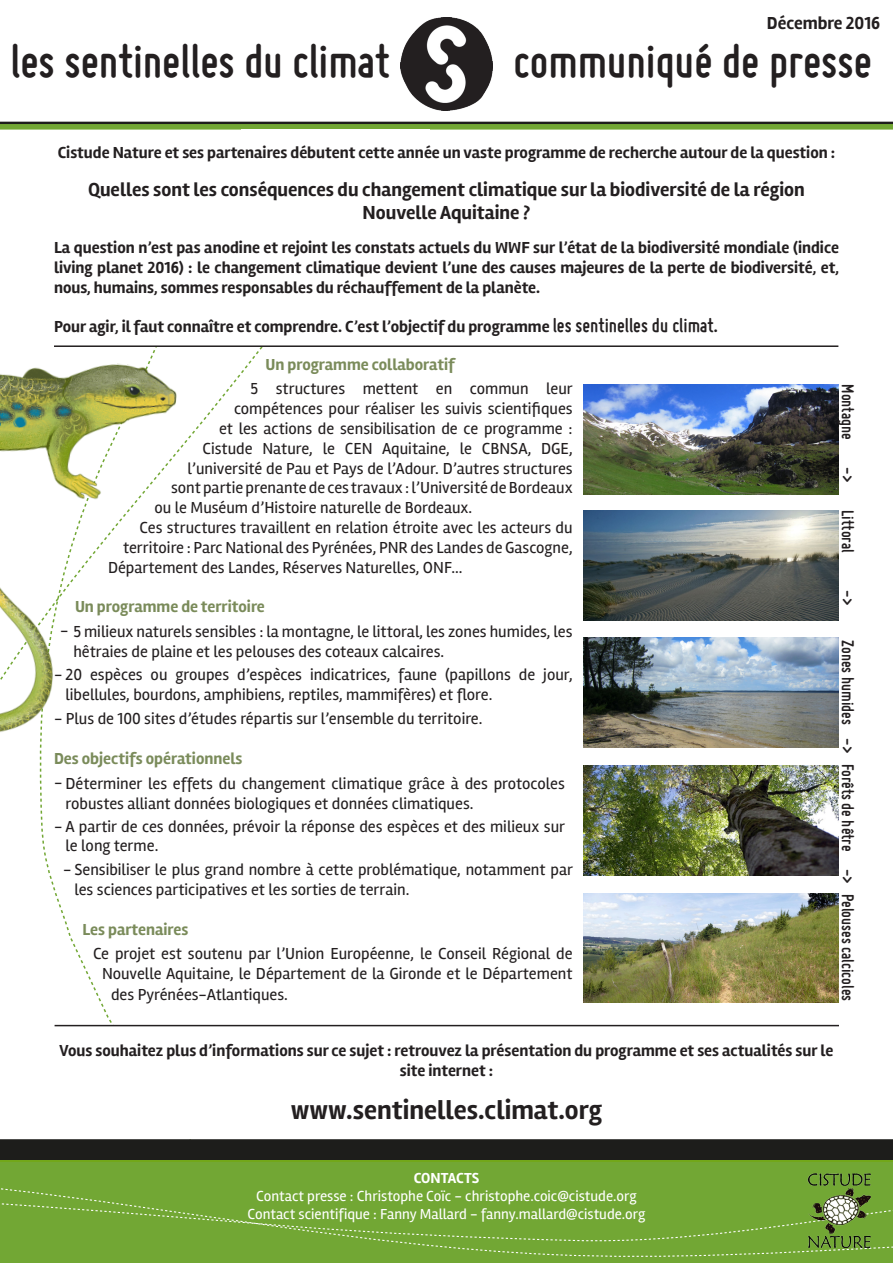
<style>
.page{position:relative;width:893px;height:1263px;background:#fff}
.page>*{position:absolute;margin:0;border:0;box-sizing:border-box;transform-origin:0 0}
.t1{font:700 49.5px "Miso";color:#231f20}
.t2{font:700 27px "Rambla";color:#231f20}
.t3{font:700 19.5px/23.4px "Rambla";color:#231f20;text-align:center}
.t4{font:700 18px "Miso";color:#231f20}
.t5{font:700 18px "Rambla";color:#231f20}
.t6{font:16.5px/19.8px "Rambla";color:#231f20;text-align:center}
.t7{font:700 16.5px/19.8px "Rambla";color:#231f20;text-align:justify}
.t8{font:700 16.5px "Rambla";color:#7a8b5a}
.t9{font:15px/18px "Rambla";color:#fff;text-align:center}
.s1{font-family:"Miso";font-size:21px}
.s2{font-weight:700}
</style>
<div class="page">
<div style="left:0;top:1139px;width:893px;height:23px;background:#1d1d1b"></div>
<svg style="left:0;top:1160px;width:893px;height:103px;background:#72a732"></svg>
<div style="left:0;top:1187px;width:893px;height:74px;background:#72a734"></div>
<div style="left:0;top:1202px;width:893px;height:42px;background:#72a734"></div>
<div style="left:0;top:122px;width:893px;height:8px;background:#72a734"></div>
<hr style="left:0;top:122px;width:893px;height:2px;background:#1d1d1b">
<img style="left:400px;top:17px;width:93px;height:94px">
<img style="left:807px;top:1171px;width:64px;height:80px">
<img style="left:583px;top:637px;width:255px;height:110px">
<img style="left:584px;top:893px;width:255px;height:110px">
<img style="left:583px;top:384px;width:255px;height:110px">
<img style="left:583px;top:765px;width:255px;height:110px">
<img style="left:583px;top:510px;width:255px;height:110px">
<div style="left:241px;top:129px;width:188px;height:13px;background:#fff"></div>
<hr style="left:54px;top:345px;width:784px;height:2px;background:#231f20">
<hr style="left:55px;top:1025px;width:784px;height:1px;background:#231f20">
<img style="left:0;top:351px;width:180px;height:403px">
<p class="t5" style="left:767px;top:13px;width:115px">Décembre 2016</p>
<p class="t1" style="left:11px;top:33px;width:381px">les sentinelles du climat</p>
<p class="t1" style="left:514px;top:33px;width:360px">communiqué de presse</p>
<p class="t7" style="left:58px;top:143px;width:779px">Cistude Nature et ses partenaires débutent cette année un vaste programme de recherche autour de la question :</p>
<p class="t3" style="left:88px;top:178px;width:718px">Quelles sont les conséquences du changement climatique sur la biodiversité de la région<br>Nouvelle Aquitaine ?</p>
<p class="t7" style="left:54px;top:238px;width:786px">La question n’est pas anodine et rejoint les constats actuels du WWF sur l’état de la biodiversité mondiale (indice living planet 2016) : le changement climatique devient l’une des causes majeures de la perte de biodiversité, et, nous, humains, sommes responsables du réchauffement de la planète.</p>
<p class="t7" style="left:54px;top:317px;width:665px">Pour agir, il faut connaître et comprendre. C’est l’objectif du programme <span class="s1">les sentinelles du climat</span>.</p>
<p class="t8" style="left:266px;top:355px;width:191px">Un programme collaboratif</p>
<p class="t6" style="left:250px;top:379px;width:324px">5 structures mettent en commun leur</p>
<p class="t6" style="left:234px;top:399px;width:340px">compétences pour réaliser les suivis scientifiques</p>
<p class="t6" style="left:219px;top:419px;width:355px">et les actions de sensibilisation de ce programme :</p>
<p class="t6" style="left:202px;top:438px;width:372px">Cistude Nature, le CEN Aquitaine, le CBNSA, DGE,</p>
<p class="t6" style="left:188px;top:458px;width:387px">l’université de Pau et Pays de l’Adour. D’autres structures</p>
<p class="t6" style="left:171px;top:478px;width:403px">sont partie prenante de ces travaux : l’Université de Bordeaux</p>
<p class="t6" style="left:154px;top:498px;width:319px">ou le Muséum d’Histoire naturelle de Bordeaux.</p>
<p class="t6" style="left:140px;top:518px;width:435px">Ces structures travaillent en relation étroite avec les acteurs du</p>
<p class="t6" style="left:123px;top:537px;width:451px">territoire : Parc National des Pyrénées, PNR des Landes de Gascogne,</p>
<p class="t6" style="left:108px;top:557px;width:356px">Département des Landes, Réserves Naturelles, ONF...</p>
<p class="t8" style="left:75px;top:597px;width:191px">Un programme de territoire</p>
<p class="t6" style="left:60px;top:621px;width:514px">- 5 milieux naturels sensibles : la montagne, le littoral, les zones humides, les</p>
<p class="t6" style="left:54px;top:665px;width:520px">- 20 espèces ou groupes d’espèces indicatrices, faune (papillons de jour,</p>
<p class="t6" style="left:54px;top:709px;width:430px">- Plus de 100 sites d’études répartis sur l’ensemble du territoire.</p>
<p class="t8" style="left:54px;top:748px;width:190px">Des objectifs opérationnels</p>
<p class="t6" style="left:54px;top:773px;width:512px">- Déterminer les effets du changement climatique grâce à des protocoles</p>
<p class="t6" style="left:54px;top:816px;width:513px">- A partir de ces données, prévoir la réponse des espèces et des milieux sur</p>
<p class="t6" style="left:63px;top:860px;width:511px">- Sensibiliser le plus grand nombre à cette problématique, notamment par</p>
<p class="t6" style="left:73px;top:641px;width:372px">hêtraies de plaine et les pelouses des coteaux calcaires.</p>
<p class="t6" style="left:66px;top:684px;width:428px">libellules, bourdons, amphibiens, reptiles, mammifères) et flore.</p>
<p class="t6" style="left:66px;top:793px;width:409px">robustes alliant données biologiques et données climatiques.</p>
<p class="t6" style="left:66px;top:836px;width:94px">le long terme.</p>
<p class="t6" style="left:74px;top:879px;width:336px">les sciences participatives et les sorties de terrain.</p>
<p class="t8" style="left:82px;top:920px;width:107px">Les partenaires</p>
<p class="t6" style="left:93px;top:943px;width:481px">Ce projet est soutenu par l’Union Européenne, le Conseil Régional de<br>Nouvelle Aquitaine, le Département de la Gironde et le Département</p>
<p class="t6" style="left:111px;top:985px;width:178px">des Pyrénées-Atlantiques.</p>
<p class="t4" style="left:858px;top:384px;width:57px;rotate:90deg">Montagne</p>
<p class="t4" style="left:858px;top:467px;width:16px;rotate:90deg">-&gt;</p>
<p class="t4" style="left:858px;top:510px;width:44px;rotate:90deg">Littoral</p>
<p class="t4" style="left:858px;top:590px;width:16px;rotate:90deg">-&gt;</p>
<p class="t4" style="left:858px;top:640px;width:363px;rotate:90deg">Zones humides -&gt; Forêts de hêtre -&gt; Pelouses calcicoles</p>
<p class="t7" style="left:60px;top:1041px;width:775px;text-align:center">Vous souhaitez plus d’informations sur ce sujet : retrouvez la présentation du programme et ses actualités sur le site internet :</p>
<p class="t2" style="left:291px;top:1094px;width:313px">www.sentinelles.climat.org</p>
<p class="t9" style="left:247px;top:1169px;width:399px"><span class="s2">CONTACTS<br></span>Contact presse : Christophe Coïc - christophe.coic@cistude.org<br>Contact scientifique : Fanny Mallard - fanny.mallard@cistude.org</p>
</div>
